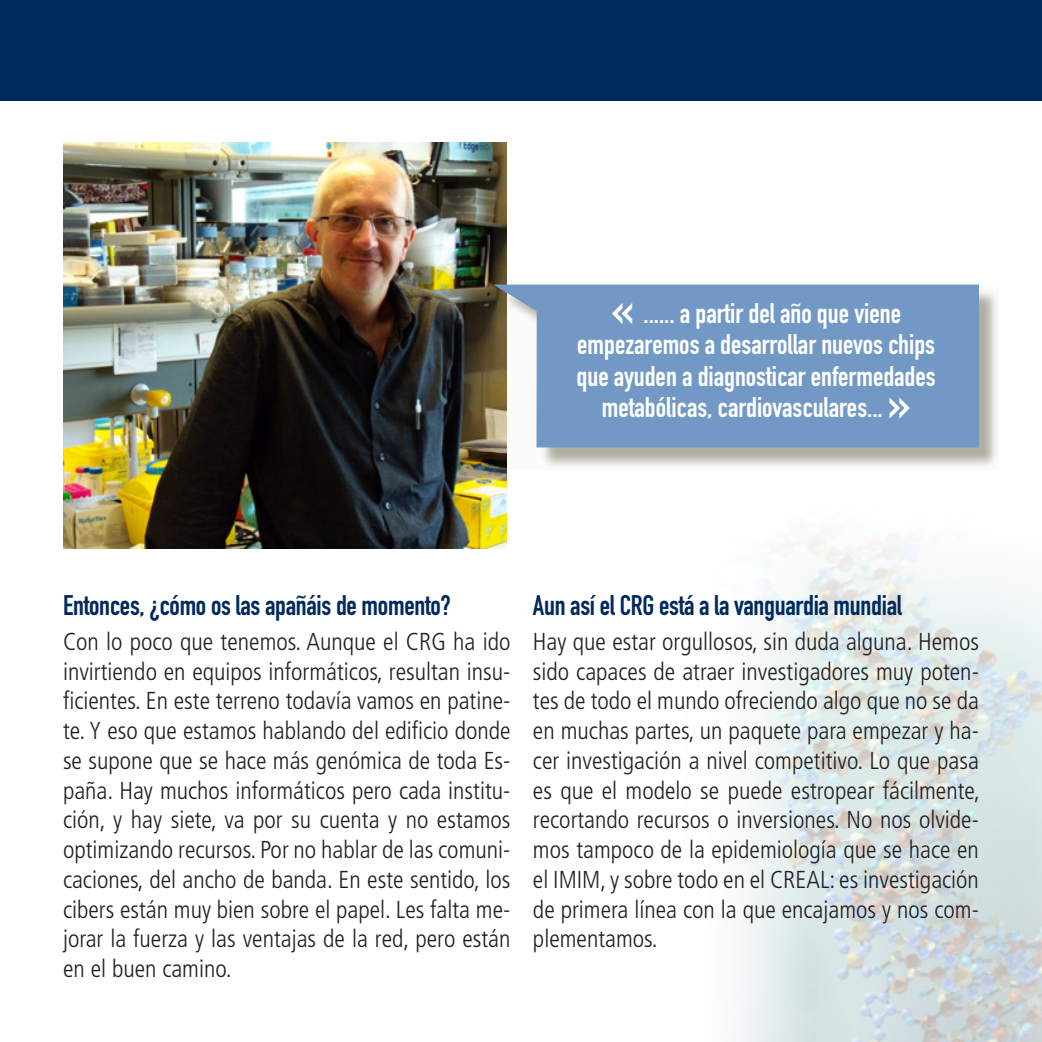
<style>
.page{position:relative;width:1042px;height:1042px;background:#fff}
.page>*{position:absolute;margin:0;border:0;box-sizing:border-box;transform-origin:0 0}
.t1{font:28px/31.5px "DIN Engschrift Alternate";color:#fff;text-align:center}
.t2{font:28px "DIN Engschrift Alternate";letter-spacing:-.01em;color:#00295c}
.t3{font:300 condensed 24.5px/29.8px "Frutiger";color:#231f20;text-align:justify}
.s1{font-size:52.5px}
</style>
<div class="page">
<img style="left:739px;top:536px;width:302px;height:506px">
<div style="left:0;top:0;width:1041px;height:67px;background:#00295c"></div>
<div style="left:0;top:38px;width:1041px;height:63px;background:#00295c"></div>
<img style="left:63px;top:143px;width:444px;height:405px">
<div style="left:496px;top:287px;width:503px;height:182px;background:#959383;opacity:.75"></div>
<svg style="left:493px;top:284px;width:486px;height:163px;fill:#7299c6"></svg>
<p class="t1" style="left:576px;top:297px;width:361px"><span class="s1">«</span> ...... a partir del año que viene empezaremos a desarrollar nuevos chips que ayuden a diagnosticar enfermedades metabólicas, cardiovasculares... <span class="s1">»</span></p>
<p class="t2" style="left:63px;top:589px;width:389px">Entonces, ¿cómo os las apañáis de momento?</p>
<p class="t3" style="left:63px;top:627px;width:449px">Con lo poco que tenemos. Aunque el CRG ha ido invirtiendo en equipos informáticos, resultan insu&shy;ficientes. En este terreno todavía vamos en patine&shy;te. Y eso que estamos hablando del edificio donde se supone que se hace más genómica de toda Es&shy;paña. Hay muchos informáticos pero cada institu&shy;ción, y hay siete, va por su cuenta y no estamos optimizando recursos. Por no hablar de las comuni&shy;caciones, del ancho de banda. En este sentido, los cibers están muy bien sobre el papel. Les falta me&shy;jorar la fuerza y las ventajas de la red, pero están en el buen camino.</p>
<p class="t2" style="left:533px;top:589px;width:370px">Aun así el CRG está a la vanguardia mundial</p>
<p class="t3" style="left:533px;top:627px;width:448px">Hay que estar orgullosos, sin duda alguna. Hemos sido capaces de atraer investigadores muy poten&shy;tes de todo el mundo ofreciendo algo que no se da en muchas partes, un paquete para empezar y ha&shy;cer investigación a nivel competitivo. Lo que pasa es que el modelo se puede estropear fácilmente, recortando recursos o inversiones. No nos olvide&shy;mos tampoco de la epidemiología que se hace en el IMIM, y sobre todo en el CREAL: es investigación de primera línea con la que encajamos y nos com&shy;plementamos.</p>
</div>
